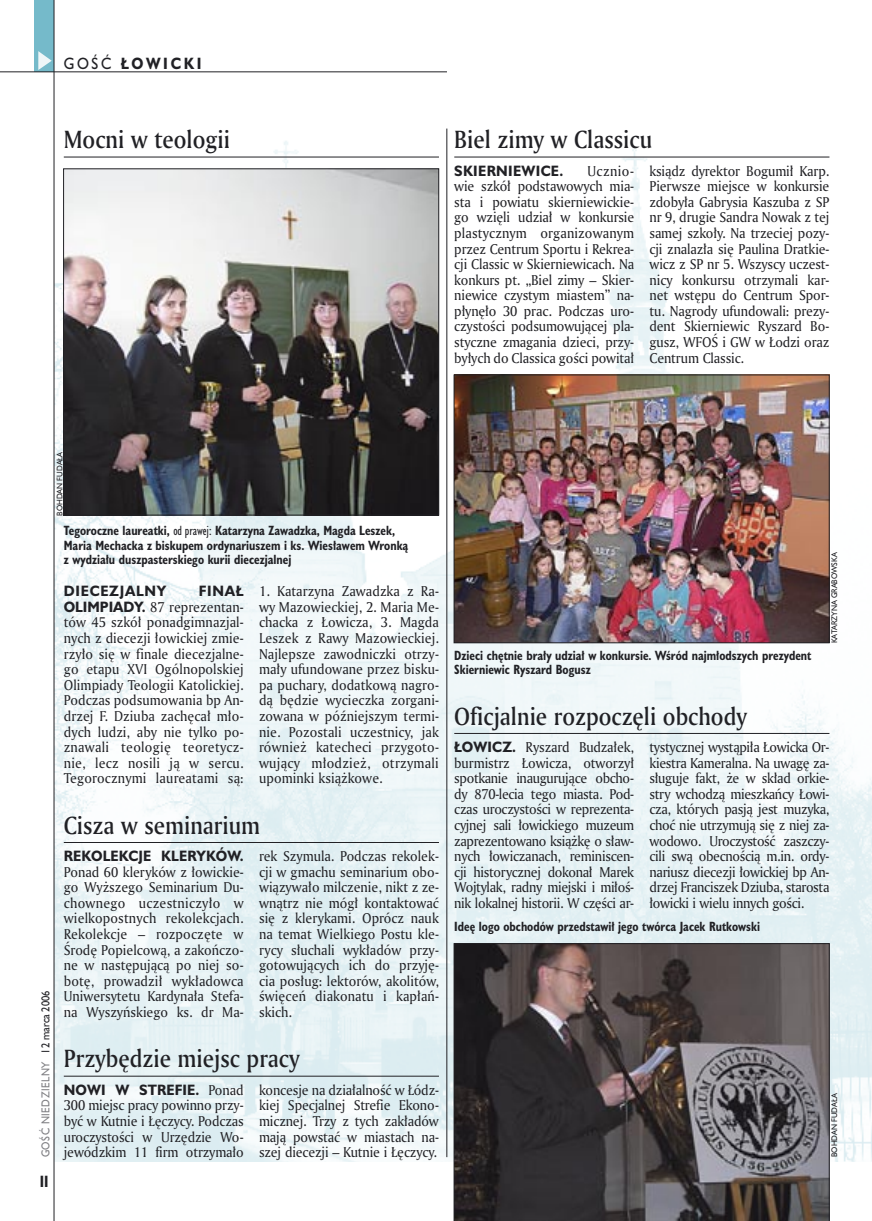
<style>
.page{position:relative;width:872px;height:1221px;background:#fff}
.page>*{position:absolute;margin:0;border:0;box-sizing:border-box;transform-origin:0 0}
._05d_tytyl_Kronika_AmMd_16_pt{font:24px "Amerigo Md PL";color:#212125;scale:.9 1}
._15a_temat_lewo{font:700 15px "Humanst 521 PL";letter-spacing:.2em;color:#212125;scale:.9 1}
._16_pagina_lewa{font:700 15px "Humanst 521 Cn PL";color:#212125;scale:.94 1}
._01_body_tekst{font:13.8px/15.6px "Amerigo PL";letter-spacing:-.01em;color:#212125;text-align:justify;scale:.94 1}
._01_body_tekst-2{font:700 13.8px "Humanst 521 PL";letter-spacing:.025em;color:#212125;scale:.94 1}
._01_body_tekst-3{font:700 13.8px "Humanst 521 PL";letter-spacing:.06em;color:#212125;scale:.94 1}
._09_podpis_zdjecia_HuCnB{font:700 12.3px/14.4px "Humanst 521 Cn PL";color:#212125;scale:.94 1}
._18a_data_lewa_GOSC{font:10.5px "Humanst 521 PL";letter-spacing:.05em;color:#7f7f83;scale:.9 1}
._18_data_lewa{font:10.5px "Humanst 521 PL";color:#212125;scale:.9 1}
._09a_autor_zdjecia_Hu_5_pt{font:7.5px "Humanst 521 PL";color:#212125;scale:.94 1}
.s1{font-weight:400}
.s2{font-family:"Humanst 521 PL";font-weight:700}
</style>
<div class="page">
<img style="left:55px;top:128px;width:817px;height:1033px">
<div style="left:35px;top:0;width:19px;height:72px;background:#75baca"></div>
<svg style="left:38px;top:51px;width:14px;height:19px"></svg>
<hr style="left:54px;top:0;width:1px;height:1220px;background:#212125">
<hr style="left:0;top:72px;width:447px;height:1px;background:#212125">
<hr style="left:446px;top:129px;width:1px;height:1027px;background:#212125">
<hr style="left:64px;top:157px;width:375px;height:1px;background:#212125">
<hr style="left:64px;top:842px;width:375px;height:1px;background:#212125">
<hr style="left:454px;top:157px;width:375px;height:1px;background:#212125">
<hr style="left:454px;top:733px;width:375px;height:1px;background:#212125">
<img style="left:65px;top:170px;width:372px;height:343px">
<div style="left:63px;top:168px;width:376px;height:347px;border:1px solid #212125"></div>
<hr style="left:64px;top:1075px;width:375px;height:1px;background:#212125">
<img style="left:456px;top:377px;width:371px;height:264px">
<div style="left:454px;top:375px;width:375px;height:268px;border:1px solid #212125"></div>
<svg style="left:454px;top:943px;width:375px;height:277px;background:#4b4546"></svg>
<p class="_15a_temat_lewo" style="left:64px;top:53px;width:155px"><span class="s1">GOŚĆ</span> ŁOWICKI</p>
<p class="_05d_tytyl_Kronika_AmMd_16_pt" style="left:64px;top:123px;width:186px">Mocni w teologii</p>
<p class="_05d_tytyl_Kronika_AmMd_16_pt" style="left:454px;top:123px;width:221px">Biel zimy w Classicu</p>
<p class="_01_body_tekst-2" style="left:454px;top:161px;width:117px">SKIERNIEWICE.</p>
<p class="_01_body_tekst" style="left:454px;top:162px;width:193px;text-indent:133px">Ucznio&shy;wie szkół podstawowych mia&shy;sta i powiatu skierniewickie&shy;go wzięli udział w konkursie plastycznym organizowanym przez Centrum Sportu i Rekrea&shy;cji Classic w Skierniewicach. Na konkurs pt. „Biel zimy – Skier&shy;niewice czystym miastem” na&shy;płynęło 30 prac. Podczas uro&shy;czystości podsumowującej pla&shy;styczne zmagania dzieci, przy&shy;byłych do Classica gości powitał</p>
<p class="_01_body_tekst" style="left:649px;top:162px;width:193px">ksiądz dyrektor Bogumił Karp.<br>Pierwsze miejsce w konkursie zdobyła Gabrysia Kaszuba z SP nr 9, drugie Sandra Nowak z tej samej szkoły. Na trzeciej pozy&shy;cji znalazła się Paulina Dratkie&shy;wicz z SP nr 5. Wszyscy uczest&shy;nicy konkursu otrzymali kar&shy;net wstępu do Centrum Spor&shy;tu. Nagrody ufundowali: prezy&shy;dent Skierniewic Ryszard Bo&shy;gusz, WFOŚ i GW w Łodzi oraz Centrum Classic.</p>
<p class="_09a_autor_zdjecia_Hu_5_pt" style="left:55px;top:515px;width:70px;rotate:-90deg">BOHDAN FUDAŁA</p>
<p class="_09_podpis_zdjecia_HuCnB" style="left:64px;top:523px;width:368px">Tegoroczne laureatki, <span class="s1">od prawej:</span> Katarzyna Zawadzka, Magda Leszek,<br>Maria Mechacka z biskupem ordynariuszem i ks. Wiesławem Wronką z wydziału duszpasterskiego kurii diecezjalnej</p>
<p class="_18_data_lewa" style="left:38px;top:1053px;width:71px;rotate:-90deg">12 marca 2006</p>
<p class="_18a_data_lewa_GOSC" style="left:38px;top:1157px;width:108px;rotate:-90deg">GOŚĆ NIEDZIELNY</p>
<p class="_16_pagina_lewa" style="left:40px;top:1170px;width:11px">II</p>
<p class="_01_body_tekst" style="left:64px;top:583px;width:193px;text-indent:135px"><span class="s2">FINAŁ OLIMPIADY.</span> 87 reprezentan&shy;tów 45 szkół ponadgimnazjal&shy;nych z diecezji łowickiej zmie&shy;rzyło się w finale diecezjalne&shy;go etapu XVI Ogólnopolskiej Olimpiady Teologii Katolickiej.<br>Podczas podsumowania bp An&shy;drzej F. Dziuba zachęcał mło&shy;dych ludzi, aby nie tylko po&shy;znawali teologię teoretycz&shy;nie, lecz nosili ją w sercu.<br>Tegorocznymi laureatami są:</p>
<p class="_01_body_tekst" style="left:259px;top:583px;width:193px">1. Katarzyna Zawadzka z Ra&shy;wy Mazowieckiej, 2. Maria Me&shy;chacka z Łowicza, 3. Magda Leszek z Rawy Mazowieckiej.<br>Najlepsze zawodniczki otrzy&shy;mały ufundowane przez bisku&shy;pa puchary, dodatkową nagro&shy;dą będzie wycieczka zorgani&shy;zowana w późniejszym termi&shy;nie. Pozostali uczestnicy, jak również katecheci przygoto&shy;wujący młodzież, otrzymali upominki książkowe.</p>
<p class="_01_body_tekst-3" style="left:64px;top:581px;width:111px">DIECEZJALNY</p>
<p class="_05d_tytyl_Kronika_AmMd_16_pt" style="left:64px;top:808px;width:220px">Cisza w seminarium</p>
<p class="_01_body_tekst" style="left:64px;top:848px;width:193px"><span class="s2">REKOLEKCJE KLERYKÓW.<br></span>Ponad 60 kleryków z łowickie&shy;go Wyższego Seminarium Du&shy;chownego uczestniczyło w wielkopostnych rekolekcjach.<br>Rekolekcje – rozpoczęte w Środę Popielcową, a zakończo&shy;ne w następującą po niej so&shy;botę, prowadził wykładowca Uniwersytetu Kardynała Stefa&shy;na Wyszyńskiego ks. dr Ma-</p>
<p class="_01_body_tekst" style="left:259px;top:848px;width:193px">rek Szymula. Podczas rekolek&shy;cji w gmachu seminarium obo&shy;wiązywało milczenie, nikt z ze&shy;wnątrz nie mógł kontaktować się z klerykami. Oprócz nauk na temat Wielkiego Postu kle&shy;rycy słuchali wykładów przy&shy;gotowujących ich do przyję&shy;cia posług: lektorów, akolitów, święceń diakonatu i kapłań&shy;skich.</p>
<p class="_05d_tytyl_Kronika_AmMd_16_pt" style="left:64px;top:1042px;width:264px">Przybędzie miejsc pracy</p>
<p class="_01_body_tekst" style="left:64px;top:1081px;width:193px"><span class="s2">NOWI W STREFIE.</span> Ponad 300 miejsc pracy powinno przy&shy;być w Kutnie i Łęczycy. Podczas uroczystości w Urzędzie Wo&shy;jewódzkim 11 firm otrzymało</p>
<p class="_01_body_tekst" style="left:259px;top:1081px;width:193px">koncesje na działalność w Łódz&shy;kiej Specjalnej Strefie Ekono&shy;micznej. Trzy z tych zakładów mają powstać w miastach na&shy;szej diecezji – Kutnie i Łęczycy.</p>
<p class="_09a_autor_zdjecia_Hu_5_pt" style="left:829px;top:643px;width:98px;rotate:-90deg">KATARZYNA GRABOWSKA</p>
<p class="_09_podpis_zdjecia_HuCnB" style="left:454px;top:647px;width:381px">Dzieci chętnie brały udział w konkursie. Wśród najmłodszych prezydent<br>Skierniewic Ryszard Bogusz</p>
<p class="_05d_tytyl_Kronika_AmMd_16_pt" style="left:454px;top:699px;width:327px">Oficjalnie rozpoczęli obchody</p>
<p class="_01_body_tekst" style="left:454px;top:739px;width:193px"><span class="s2">ŁOWICZ.</span> Ryszard Budzałek, burmistrz Łowicza, otworzył spotkanie inaugurujące obcho&shy;dy 870-lecia tego miasta. Pod&shy;czas uroczystości w reprezenta&shy;cyjnej sali łowickiego muzeum zaprezentowano książkę o sław&shy;nych łowiczanach, reminiscen&shy;cji historycznej dokonał Marek Wojtylak, radny miejski i miłoś&shy;nik lokalnej historii. W części ar-</p>
<p class="_01_body_tekst" style="left:649px;top:739px;width:193px">tystycznej wystąpiła Łowicka Or&shy;kiestra Kameralna. Na uwagę za&shy;sługuje fakt, że w skład orkie&shy;stry wchodzą mieszkańcy Łowi&shy;cza, których pasją jest muzyka, choć nie utrzymują się z niej za&shy;wodowo. Uroczystość zaszczy&shy;cili swą obecnością m.in. ordy&shy;nariusz diecezji łowickiej bp An&shy;drzej Franciszek Dziuba, starosta łowicki i wielu innych gości.</p>
<p class="_09_podpis_zdjecia_HuCnB" style="left:454px;top:918px;width:327px">Ideę logo obchodów przedstawił jego twórca Jacek Rutkowski</p>
<p class="_09a_autor_zdjecia_Hu_5_pt" style="left:829px;top:1156px;width:70px;rotate:-90deg">BOHDAN FUDAŁA</p>
</div>
